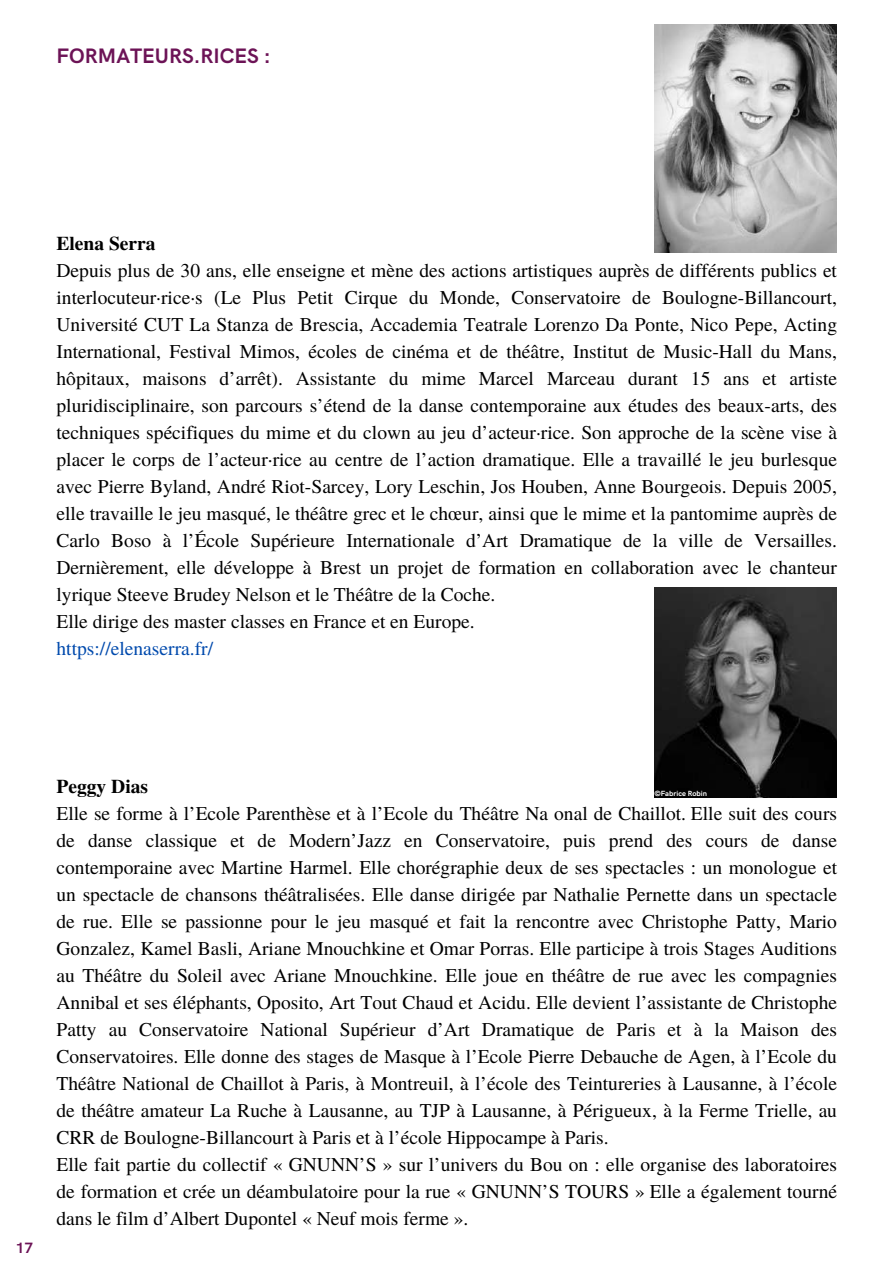
<style>
.page{position:relative;width:894px;height:1264px;background:#fff}
.page>*{position:absolute;margin:0;border:0;box-sizing:border-box;transform-origin:0 0}
.t1{font:700 21px "HK Grotesk";color:#6c1356}
.t2{font:19.5px/27px "Te X Gyre Termes";color:#000}
.t3{font:19.5px "Te X Gyre Termes";color:#004aad}
.t4{font:700 19.5px "Te X Gyre Termes";color:#000}
.t5{font:700 15px "HK Grotesk";color:#6c1356}
.t6{font:700 7.5px "HK Grotesk";color:#fff}
</style>
<div class="page">
<img style="left:654px;top:587px;width:182px;height:211px">
<img style="left:654px;top:24px;width:182px;height:229px">
<p class="t1" style="left:57px;top:44px;width:216px">FORMATEURS.RICES :</p>
<p class="t4" style="left:57px;top:228px;width:101px">Elena Serra</p>
<p class="t2" style="left:57px;top:256px;width:781px">Depuis plus de 30 ans, elle enseigne et mène des actions artistiques auprès de différents publics et interlocuteur·rice·s (Le Plus Petit Cirque du Monde, Conservatoire de Boulogne-Billancourt, Université CUT La Stanza de Brescia, Accademia Teatrale Lorenzo Da Ponte, Nico Pepe, Acting International, Festival Mimos, écoles de cinéma et de théâtre, Institut de Music-Hall du Mans, hôpitaux, maisons d’arrêt). Assistante du mime Marcel Marceau durant 15 ans et artiste pluridisciplinaire, son parcours s’étend de la danse contemporaine aux études des beaux-arts, des techniques spécifiques du mime et du clown au jeu d’acteur·rice. Son approche de la scène vise à placer le corps de l’acteur·rice au centre de l’action dramatique. Elle a travaillé le jeu burlesque avec Pierre Byland, André Riot-Sarcey, Lory Leschin, Jos Houben, Anne Bourgeois. Depuis 2005, elle travaille le jeu masqué, le théâtre grec et le chœur, ainsi que le mime et la pantomime auprès de Carlo Boso à l’École Supérieure Internationale d’Art Dramatique de la ville de Versailles.<br>Dernièrement, elle développe à Brest un projet de formation en collaboration avec le chanteur lyrique Steeve Brudey Nelson et le Théâtre de la Coche.<br>Elle dirige des master classes en France et en Europe.</p>
<p class="t3" style="left:57px;top:634px;width:158px">https://elenaserra.fr/</p>
<p class="t5" style="left:16px;top:1239px;width:19px">17</p>
<p class="t4" style="left:57px;top:771px;width:93px">Peggy Dias</p>
<p class="t2" style="left:57px;top:799px;width:781px">Elle se forme à l’Ecole Parenthèse et à l’Ecole du Théâtre Na onal de Chaillot. Elle suit des cours de danse classique et de Modern’Jazz en Conservatoire, puis prend des cours de danse contemporaine avec Martine Harmel. Elle chorégraphie deux de ses spectacles : un monologue et un spectacle de chansons théâtralisées. Elle danse dirigée par Nathalie Pernette dans un spectacle de rue. Elle se passionne pour le jeu masqué et fait la rencontre avec Christophe Patty, Mario Gonzalez, Kamel Basli, Ariane Mnouchkine et Omar Porras. Elle participe à trois Stages Auditions au Théâtre du Soleil avec Ariane Mnouchkine. Elle joue en théâtre de rue avec les compagnies Annibal et ses éléphants, Oposito, Art Tout Chaud et Acidu. Elle devient l’assistante de Christophe Patty au Conservatoire National Supérieur d’Art Dramatique de Paris et à la Maison des Conservatoires. Elle donne des stages de Masque à l’Ecole Pierre Debauche de Agen, à l’Ecole du Théâtre National de Chaillot à Paris, à Montreuil, à l’école des Teintureries à Lausanne, à l’école de théâtre amateur La Ruche à Lausanne, au TJP à Lausanne, à Périgueux, à la Ferme Trielle, au CRR de Boulogne-Billancourt à Paris et à l’école Hippocampe à Paris.<br>Elle fait partie du collectif « GNUNN’S » sur l’univers du Bou on : elle organise des laboratoires de formation et crée un déambulatoire pour la rue « GNUNN’S TOURS » Elle a également tourné dans le film d’Albert Dupontel « Neuf mois ferme ».</p>
<p class="t6" style="left:654px;top:788px;width:54px">©Fabrice Robin</p>
</div>
